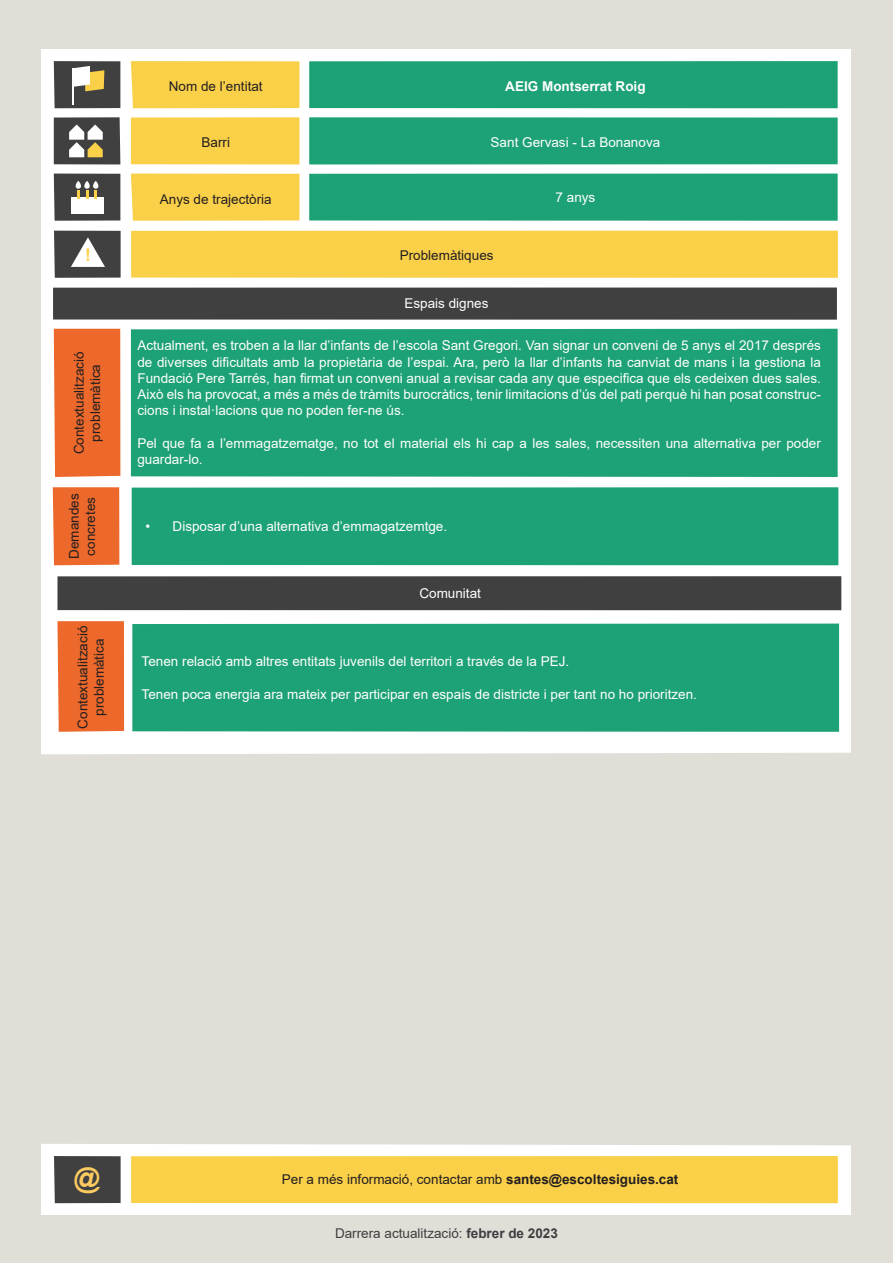
<style>
.page{position:relative;width:893px;height:1263px;background:#e1ded8}
.page>*{position:absolute;margin:0;border:0;box-sizing:border-box;transform-origin:0 0}
.t1{font:700 27px "Arial";color:#fecb60}
.t2{font:700 17.4px "Arial";color:#fad049}
.t3{font:13.5px/16.2px "Arial";color:#fff;text-align:justify}
.t4{font:13.5px/16.2px "Arial";color:#231f20;text-align:center}
.t5{font:13.5px "Arial";color:#3f3e40}
.t6{font:700 13.5px "Arial";color:#fff}
.s1{font-weight:700}
</style>
<div class="page">
<div style="left:42px;top:49px;width:809px;height:1165px;background:#fff"></div>
<div style="left:309px;top:174px;width:529px;height:47px;background:#1da176"></div>
<div style="left:309px;top:117px;width:529px;height:47px;background:#1da176"></div>
<div style="left:309px;top:61px;width:529px;height:47px;background:#1da176"></div>
<div style="left:131px;top:231px;width:707px;height:47px;background:#fad049"></div>
<div style="left:53px;top:287px;width:784px;height:33px;background:#404041"></div>
<div style="left:131px;top:329px;width:707px;height:148px;background:#1da176"></div>
<svg style="left:54px;top:61px;width:66px;height:47px;background:#696559"></svg>
<svg style="left:54px;top:174px;width:66px;height:47px"></svg>
<svg style="left:54px;top:117px;width:66px;height:47px;background:#6c6963"></svg>
<div style="left:131px;top:61px;width:168px;height:47px;background:#fad049"></div>
<div style="left:131px;top:117px;width:168px;height:47px;background:#fad049"></div>
<div style="left:131px;top:174px;width:168px;height:47px;background:#fad049"></div>
<div style="left:54px;top:329px;width:66px;height:148px;background:#ec682b"></div>
<hr style="left:71px;top:204px;width:32px;height:3px;background:#fff">
<svg style="left:54px;top:231px;width:67px;height:47px"></svg>
<div style="left:132px;top:487px;width:706px;height:78px;background:#1da176"></div>
<div style="left:53px;top:487px;width:66px;height:78px;background:#ec682b"></div>
<div style="left:132px;top:624px;width:707px;height:108px;background:#1da176"></div>
<div style="left:131px;top:1156px;width:707px;height:47px;background:#fad049"></div>
<div style="left:54px;top:1156px;width:67px;height:47px;background:#404041"></div>
<div style="left:41px;top:753px;width:810px;height:392px;background:#e1ded8"></div>
<div style="left:57px;top:576px;width:784px;height:34px;background:#404041"></div>
<div style="left:57px;top:621px;width:67px;height:111px;background:#ec682b"></div>
<p class="t4" style="left:169px;top:79px;width:95px">Nom de l’entitat</p>
<p class="t6" style="left:505px;top:81px;width:142px">AEIG Montserrat Roig</p>
<p class="t4" style="left:202px;top:136px;width:30px">Barri</p>
<p class="t3" style="left:491px;top:136px;width:171px">Sant Gervasi - La Bonanova</p>
<p class="t2" style="left:85px;top:248px;width:7px">!</p>
<p class="t4" style="left:72px;top:454px;width:104px;rotate:-90deg">Contextualització problemàtica</p>
<p class="t4" style="left:67px;top:559px;width:67px;text-align:left;rotate:-90deg">Demandes concretes</p>
<p class="t4" style="left:76px;top:729px;width:104px;rotate:-90deg">Contextualització problemàtica</p>
<p class="t4" style="left:160px;top:191px;width:113px">Anys de trajectòria</p>
<p class="t3" style="left:556px;top:191px;width:41px">7 anys</p>
<p class="t4" style="left:400px;top:249px;width:95px">Problemàtiques</p>
<p class="t3" style="left:404px;top:296px;width:86px">Espais dignes</p>
<p class="t3" style="left:137px;top:339px;width:685px">Actualment, es troben a la llar d’infants de l’escola Sant Gregori. Van signar un conveni de 5 anys el 2017 després de diverses dificultats amb la propietària de l’espai. Ara, però la llar d’infants ha canviat de mans i la gestiona la Fundació Pere Tarrés, han firmat un conveni anual a revisar cada any que especifica que els cedeixen dues sales.<br>Això els ha provocat, a més a més de tràmits burocràtics, tenir limitacions d’ús del pati perquè hi han posat construc&shy;cions i instal·lacions que no poden fer-ne ús.</p>
<p class="t3" style="left:137px;top:436px;width:685px">Pel que fa a l’emmagatzematge, no tot el material els hi cap a les sales, necessiten una alternativa per poder guardar-lo.</p>
<p class="t3" style="left:146px;top:520px;width:303px">• Disposar d’una alternativa d’emmagatzemtge.</p>
<p class="t3" style="left:419px;top:586px;width:63px">Comunitat</p>
<p class="t3" style="left:142px;top:655px;width:429px">Tenen relació amb altres entitats juvenils del territori a través de la PEJ.</p>
<p class="t3" style="left:142px;top:687px;width:557px">Tenen poca energia ara mateix per participar en espais de districte i per tant no ho prioritzen.</p>
<h1 class="t1" style="left:74px;top:1167px;width:28px">@</h1>
<p class="t4" style="left:282px;top:1172px;width:398px">Per a més informació, contactar amb <span class="s1">santes@escoltesiguies.cat</span></p>
<p class="t5" style="left:335px;top:1228px;width:224px">Darrera actualització: <span class="s1">febrer de 2023</span></p>
</div>
